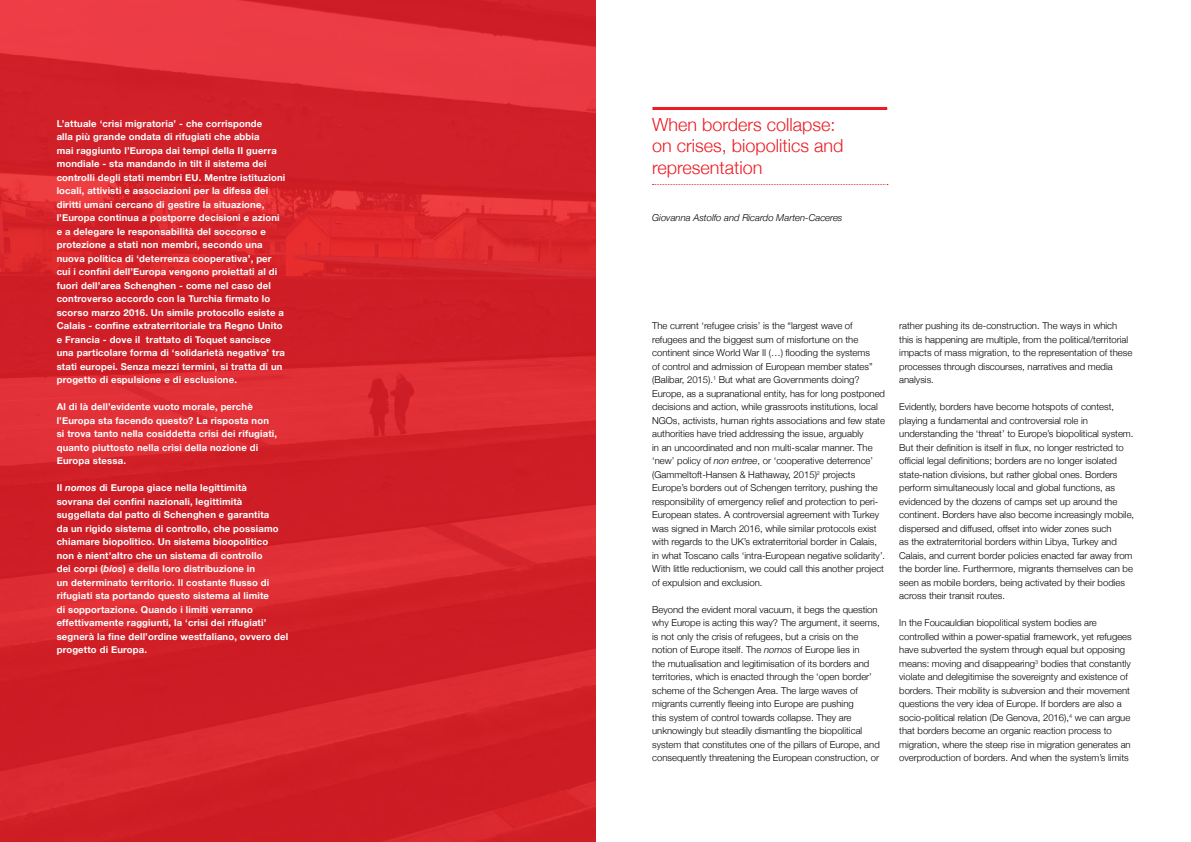
<style>
.page{position:relative;width:1191px;height:842px;background:#fff}
.page>*{position:absolute;margin:0;border:0;box-sizing:border-box;transform-origin:0 0}
.t1{font:300 18px/21.6px "Helvetica Neue";color:#ed1b24}
.t2{font:300 9.5px/13.5px "Helvetica Neue";color:#000}
.t3{font:700 9.5px/13.5px "Helvetica Neue";letter-spacing:.015em;color:#fff}
.t4{font:italic 300 9.5px "Helvetica Neue";color:#000}
.s1{font-style:italic}
</style>
<div class="page">
<img style="left:0;top:0;width:595px;height:842px">
<hr style="left:652px;top:107px;width:235px;height:3px;background:#ed1b24">
<svg style="left:652px;top:184px;width:236px;height:1px"></svg>
<p class="t3" style="left:57px;top:117px;width:230px">L’attuale ‘crisi migratoria’ - che corrisponde<br>alla più grande ondata di rifugiati che abbia<br>mai raggiunto l’Europa dai tempi della II guerra mondiale - sta mandando in tilt il sistema dei controlli degli stati membri EU. Mentre istituzioni locali, attivisti e associazioni per la difesa dei diritti umani cercano di gestire la situazione, l’Europa continua a postporre decisioni e azioni e a delegare le responsabilità del soccorso e protezione a stati non membri, secondo una nuova politica di ‘deterrenza cooperativa’, per cui i confini dell’Europa vengono proiettati al di fuori dell’area Schenghen - come nel caso del controverso accordo con la Turchia firmato lo scorso marzo 2016. Un simile protocollo esiste a Calais - confine extraterritoriale tra Regno Unito e Francia - dove il trattato di Toquet sancisce una particolare forma di ‘solidarietà negativa’ tra stati europei. Senza mezzi termini, si tratta di un progetto di espulsione e di esclusione.</p>
<p class="t3" style="left:57px;top:400px;width:222px">Al di là dell’evidente vuoto morale, perchè l’Europa sta facendo questo? La risposta non si trova tanto nella cosiddetta crisi dei rifugiati, quanto piuttosto nella crisi della nozione di Europa stessa.</p>
<p class="t3" style="left:57px;top:481px;width:233px">Il <span class="s1">nomos</span> di Europa giace nella legittimità<br>sovrana dei confini nazionali, legittimità suggellata dal patto di Schenghen e garantita<br>da un rigido sistema di controllo, che possiamo chiamare biopolitico. Un sistema bioopolitico<br>non è nient’altro che un sistema di controllo<br>dei corpi (<span class="s1">bios</span>) e della loro distribuzione in<br>un determinato territorio. Il costante flusso di rifugiati sta portando questo sistema al limite<br>di sopportazione. Quando i limiti verranno effettivamente raggiunti, la ‘crisi dei rifugiati’ segnerà la fine dell’ordine westfaliano, ovvero del progetto di Europa.</p>
<h1 class="t1" style="left:652px;top:113px;width:193px">When borders collapse: on crises, biopolitics and representation</h1>
<p class="t4" style="left:652px;top:212px;width:192px">Giovanna Astolfo and Ricardo Marten-Caceres</p>
<p class="t2" style="left:652px;top:319px;width:234px">The current ‘refugee crisis’ is the “largest wave of refugees and the biggest sum of misfortune on the continent since World War II (…) flooding the systems<br>of control and admission of European member states” (Balibar, 2015).<sup>1</sup> But what are Governments doing?<br>Europe, as a supranational entity, has for long postponed decisions and action, while grassroots institutions, local NGOs, activists, human rights associations and few state authorities have tried addressing the issue, arguably<br>in an uncoordinated and non multi-scalar manner. The ‘new’ policy of <span class="s1">non entree</span>, or ‘cooperative deterrence’ (Gammeltoft-Hansen &amp; Hathaway, 2015)<sup>2</sup> projects Europe’s borders out of Schengen territory, pushing the responsibility of emergency relief and protection to peri-European states. A controversial agreement with Turkey was signed in March 2016, while similar protocols exist with regards to the UK’s extraterritorial border in Calais, in what Toscano calls ‘intra-European negative solidarity’.<br>With little reductionism, we could call this another project of expulsion and exclusion.</p>
<p class="t2" style="left:652px;top:603px;width:229px">Beyond the evident moral vacuum, it begs the question why Europe is acting this way? The argument, it seems, is not only the crisis of refugees, but a crisis on the notion of Europe itself. The <span class="s1">nomos</span> of Europe lies in<br>the mutualisation and legitimisation of its borders and territories, which is enacted through the ‘open border’ scheme of the Schengen Area. The large waves of migrants currently fleeing into Europe are pushing<br>this system of control towards collapse. They are unknowingly but steadily dismantling the biopolitical system that constitutes one of the pillars of Europe, and consequently threatening the European construction, or</p>
<p class="t2" style="left:899px;top:319px;width:234px">rather pushing its de-construction. The ways in which this is happening are multiple, from the political/territorial impacts of mass migration, to the representation of these processes through discourses, narratives and media analysis.</p>
<p class="t2" style="left:899px;top:400px;width:236px">Evidently, borders have become hotspots of contest, playing a fundamental and controversial role in understanding the ‘threat’ to Europe’s biopolitical system.<br>But their definition is itself in flux, no longer restricted to official legal definitions; borders are no longer isolated state-nation divisions, but rather global ones. Borders perform simultaneously local and global functions, as evidenced by the dozens of camps set up around the continent. Borders have also become increasingly mobile, dispersed and diffused, offset into wider zones such<br>as the extraterritorial borders within Libya, Turkey and Calais, and current border policies enacted far away from the border line. Furthermore, migrants themselves can be seen as mobile borders, being activated by their bodies across their transit routes.</p>
<p class="t2" style="left:899px;top:616px;width:234px">In the Foucauldian biopolitical system bodies are controlled within a power-spatial framework, yet refugees have subverted the system through equal but opposing means: moving and disappearing<sup>3</sup> bodies that constantly violate and delegitimise the sovereignty and existence of borders. Their mobility is subversion and their movement questions the very idea of Europe. If borders are also a socio-political relation (De Genova, 2016),<sup>4</sup> we can argue that borders become an organic reaction process to migration, where the steep rise in migration generates an overproduction of borders. And when the system’s limits</p>
</div>
